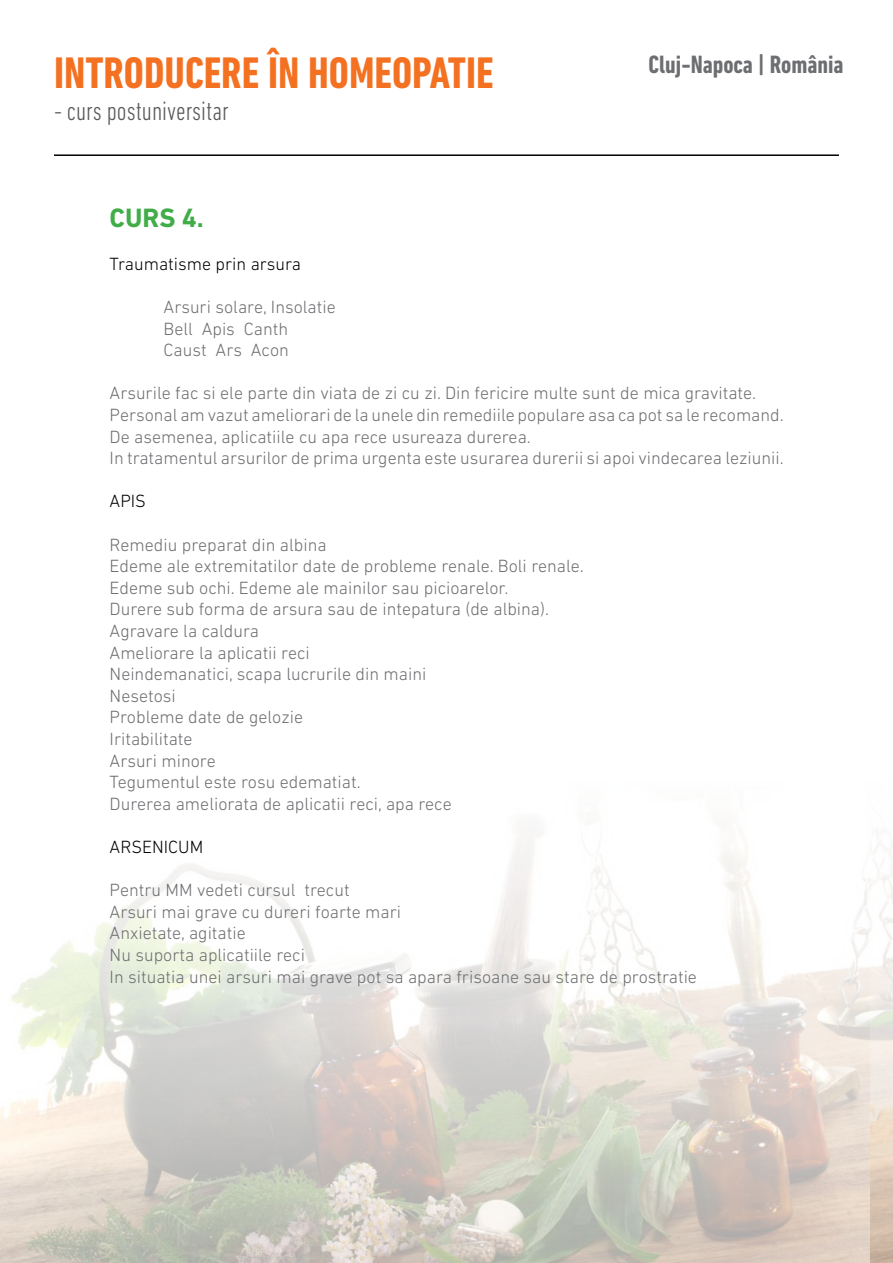
<style>
.page{position:relative;width:893px;height:1263px;background:#fff}
.page>*{position:absolute;margin:0;border:0;box-sizing:border-box;transform-origin:0 0}
.t1{font:700 condensed 45px "DIN Next LT Pro";color:#f37121}
.t2{font:300 condensed 27px "DIN Next LT Pro";color:#58595b}
.t3{font:700 27px "DIN Next LT Pro";color:#41ad49}
.t4{font:700 condensed 25.5px "DIN Next LT Pro";color:#6d6e71}
.t5{font:300 18px/21.6px "DIN Next LT Pro";color:#6d6e71}
.t6{font:300 18px "DIN Next LT Pro";color:#000}
</style>
<div class="page">
<img style="left:0;top:833px;width:871px;height:430px">
<hr style="left:54px;top:154px;width:785px;height:2px;background:#000">
<h1 class="t1" style="left:54px;top:47px;width:441px">INTRODUCERE ÎN HOMEOPATIE</h1>
<h2 class="t2" style="left:54px;top:96px;width:176px">- curs postuniversitar</h2>
<h3 class="t4" style="left:648px;top:50px;width:197px">Cluj-Napoca | România</h3>
<h2 class="t3" style="left:110px;top:201px;width:96px">CURS 4.</h2>
<p class="t6" style="left:110px;top:253px;width:193px">Traumatisme prin arsura</p>
<p class="t5" style="left:164px;top:296px;width:174px">Arsuri solare, Insolatie<br>Bell Apis Canth<br>Caust Ars Acon</p>
<p class="t5" style="left:110px;top:382px;width:676px">Arsurile fac si ele parte din viata de zi cu zi. Din fericire multe sunt de mica gravitate.<br>Personal am vazut ameliorari de la unele din remediile populare asa ca pot sa le recomand.<br>De asemenea, aplicatiile cu apa rece usureaza durerea.<br>In tratamentul arsurilor de prima urgenta este usurarea durerii si apoi vindecarea leziunii.</p>
<p class="t6" style="left:110px;top:491px;width:38px">APIS</p>
<p class="t5" style="left:110px;top:533px;width:476px">Remediu preparat din albina<br>Edeme ale extremitatilor date de probleme renale. Boli renale.<br>Edeme sub ochi. Edeme ale mainilor sau picioarelor.<br>Durere sub forma de arsura sau de intepatura (de albina).<br>Agravare la caldura<br>Ameliorare la aplicatii reci<br>Neindemanatici, scapa lucrurile din maini<br>Nesetosi<br>Probleme date de gelozie<br>Iritabilitate<br>Arsuri minore<br>Tegumentul este rosu edematiat.<br>Durerea ameliorata de aplicatii reci, apa rece</p>
<p class="t6" style="left:110px;top:836px;width:95px">ARSENICUM</p>
<p class="t5" style="left:110px;top:879px;width:589px">Pentru MM vedeti cursul trecut<br>Arsuri mai grave cu dureri foarte mari<br>Anxietate, agitatie<br>Nu suporta aplicatiile reci<br>In situatia unei arsuri mai grave pot sa apara frisoane sau stare de prostratie</p>
</div>
